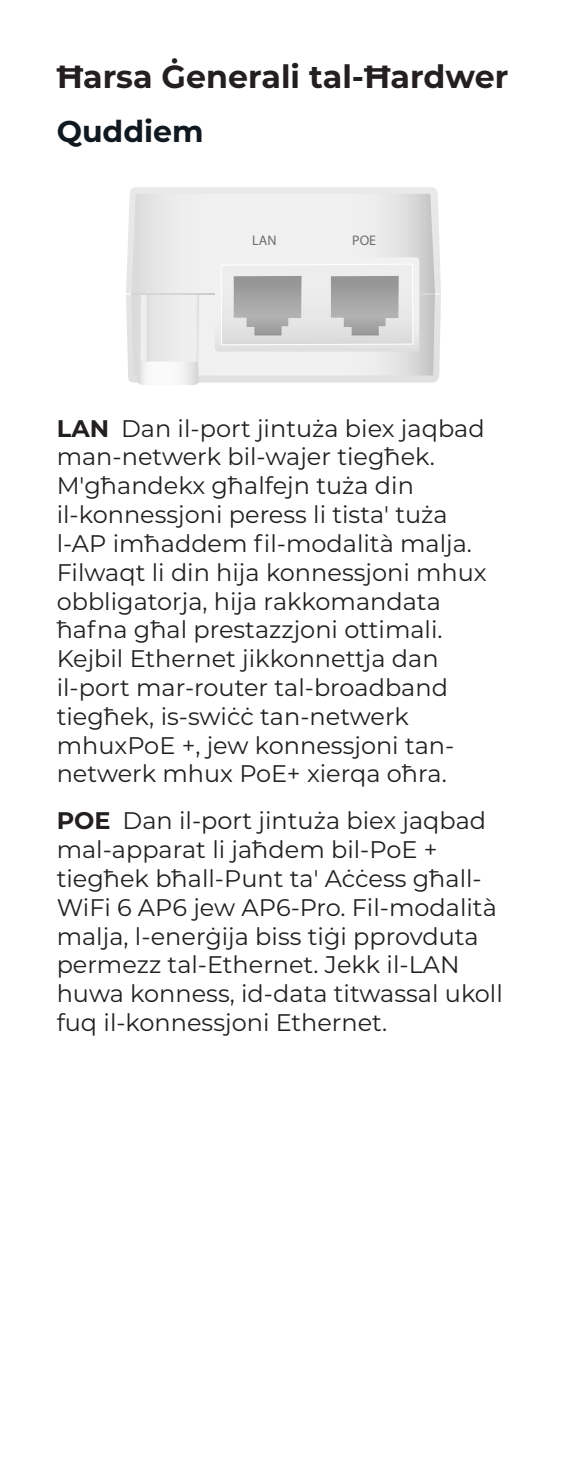
<style>
.page{position:relative;width:567px;height:1475px;background:#fff}
.page>*{position:absolute;margin:0;border:0;box-sizing:border-box;transform-origin:0 0}
.t1{font:700 32px "Montserrat";color:#231f20}
.t2{font:700 30px "Montserrat";color:#101820}
.t3{font:24px/28.8px "Montserrat";color:#231f20}
.t4{font:14px "Myriad Pro";color:#6d6d6d}
.s1{font-weight:700}
</style>
<div class="page">
<svg style="left:126px;top:187px;width:315px;height:195px"></svg>
<svg style="left:131px;top:194px;width:304px;height:181px"></svg>
<svg style="left:138px;top:361px;width:60px;height:24px"></svg>
<div style="left:141px;top:294px;width:7px;height:67px;background:#eee"></div>
<div style="left:191px;top:294px;width:8px;height:67px;background:#eee"></div>
<hr style="left:131px;top:293px;width:84px;height:1px;background:#d6d6d6">
<svg style="left:215px;top:257px;width:220px;height:94px;background:#cfcfcf"></svg>
<h1 class="t1" style="left:57px;top:53px;width:453px">Ħarsa Ġenerali tal-Ħardwer</h1>
<p class="t2" style="left:57px;top:109px;width:148px">Quddiem</p>
<p class="t4" style="left:252px;top:232px;width:26px">LAN</p>
<p class="t4" style="left:352px;top:232px;width:25px">POE</p>
<p class="t3" style="left:57px;top:413px;width:432px"><span class="s1">LAN</span> Dan il-port jintuża biex jaqbad man-netwerk bil-wajer tiegħek.<br>M'għandekx għalfejn tuża din il-konnessjoni peress li tista' tuża l-AP imħaddem fil-modalità malja.<br>Filwaqt li din hija konnessjoni mhux obbligatorja, hija rakkomandata ħafna għal prestazzjoni ottimali.<br>Kejbil Ethernet jikkonnettja dan il-port mar-router tal-broadband tiegħek, is-swiċċ tan-netwerk mhuxPoE +, jew konnessjoni tan&shy;netwerk mhux PoE+ xierqa oħra.</p>
<p class="t3" style="left:57px;top:805px;width:448px"><span class="s1">POE</span> Dan il-port jintuża biex jaqbad mal-apparat li jaħdem bil-PoE + tiegħek bħall-Punt ta' Aċċess għall-WiFi 6 AP6 jew AP6-Pro. Fil-modalità malja, l-enerġija biss tiġi pprovduta permezz tal-Ethernet. Jekk il-LAN huwa konness, id-data titwassal ukoll fuq il-konnessjoni Ethernet.</p>
</div>
